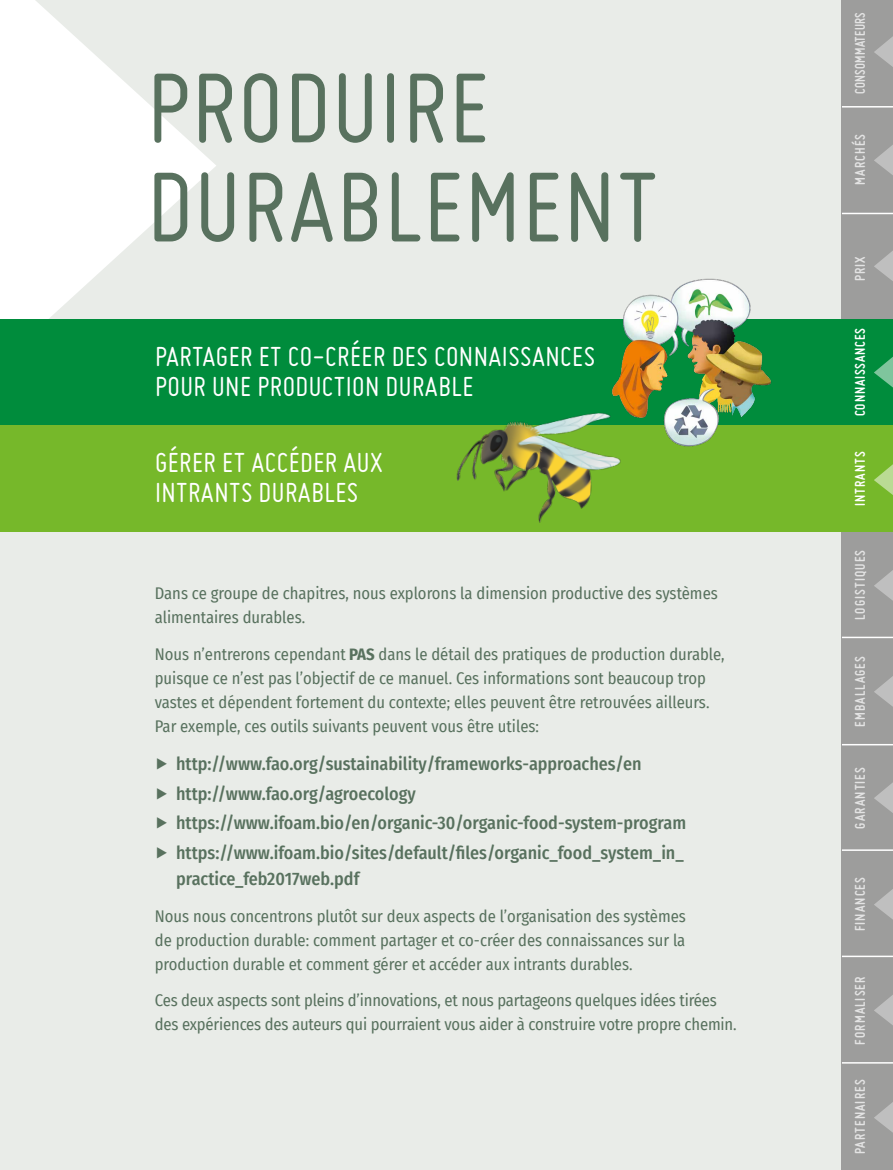
<style>
.page{position:relative;width:893px;height:1170px;background:#fff}
.page>*{position:absolute;margin:0;border:0;box-sizing:border-box;transform-origin:0 0}
.t1{font:108px/99px "Miso";letter-spacing:.015em;color:#58715e}
.t2{font:30px/30px "Miso";letter-spacing:.015em;color:#fff}
.t3{font:500 18px/29.7px "Fira Sans Condensed";color:#58715e}
.t4{font:16.5px/24px "Fira Sans Condensed";color:#58715e}
.t5{font:700 15px "Miso";letter-spacing:.075em;color:#e3e3e3}
.t6{font:700 15px "Miso";letter-spacing:.025em;color:#e3e3e3;scale:.95 1}
.t7{font:700 15px "Miso";letter-spacing:.055em;color:#fff}
.t8{font:700 15px "Miso";letter-spacing:.075em;color:#fff}
.s1{font-weight:700}
</style>
<div class="page">
<div style="left:0;top:0;width:863px;height:1169px;background:#e9ece8"></div>
<svg style="left:0;top:0;width:216px;height:319px;fill:#fff"></svg>
<div style="left:0;top:319px;width:863px;height:106px;background:#008c3c"></div>
<div style="left:0;top:425px;width:863px;height:106px;background:#76b82a"></div>
<img style="left:446px;top:413px;width:183px;height:119px">
<img style="left:605px;top:278px;width:166px;height:169px">
<div style="left:842px;top:531px;width:51px;height:107px;background:#9d9d9c"></div>
<div style="left:842px;top:850px;width:51px;height:107px;background:#9d9d9c"></div>
<div style="left:842px;top:106px;width:51px;height:107px;background:#9d9d9c"></div>
<div style="left:842px;top:0;width:51px;height:107px;background:#9d9d9c"></div>
<div style="left:842px;top:638px;width:51px;height:106px;background:#9d9d9c"></div>
<div style="left:842px;top:957px;width:51px;height:106px;background:#9d9d9c"></div>
<div style="left:842px;top:1063px;width:51px;height:106px;background:#9d9d9c"></div>
<div style="left:842px;top:319px;width:51px;height:106px;background:#008c3c"></div>
<div style="left:842px;top:213px;width:51px;height:106px;background:#9d9d9c"></div>
<div style="left:842px;top:744px;width:51px;height:106px;background:#9d9d9c"></div>
<div style="left:842px;top:425px;width:51px;height:106px;background:#76b82a"></div>
<svg style="left:874px;top:36px;width:19px;height:31px"></svg>
<svg style="left:874px;top:145px;width:19px;height:30px"></svg>
<svg style="left:874px;top:251px;width:19px;height:30px"></svg>
<svg style="left:874px;top:357px;width:19px;height:30px"></svg>
<svg style="left:874px;top:464px;width:19px;height:31px"></svg>
<svg style="left:874px;top:570px;width:19px;height:30px"></svg>
<svg style="left:874px;top:676px;width:19px;height:30px"></svg>
<svg style="left:874px;top:782px;width:19px;height:31px"></svg>
<svg style="left:874px;top:889px;width:19px;height:30px"></svg>
<svg style="left:874px;top:995px;width:19px;height:30px"></svg>
<svg style="left:874px;top:1102px;width:19px;height:30px"></svg>
<hr style="left:842px;top:106px;width:51px;height:1px;background:#fff">
<hr style="left:842px;top:213px;width:51px;height:1px;background:#fff">
<hr style="left:842px;top:636px;width:51px;height:2px;background:#fff">
<hr style="left:842px;top:743px;width:51px;height:2px;background:#fff">
<hr style="left:842px;top:849px;width:51px;height:1px;background:#fff">
<hr style="left:842px;top:955px;width:51px;height:2px;background:#fff">
<hr style="left:842px;top:1061px;width:51px;height:2px;background:#fff">
<h1 class="t1" style="left:147px;top:57px;width:513px">PRODUIRE<br>DURABLEMENT</h1>
<h2 class="t2" style="left:155px;top:340px;width:442px">PARTAGER ET CO-CRÉER DES CONNAISSANCES<br>POUR UNE PRODUCTION DURABLE</h2>
<h2 class="t2" style="left:155px;top:447px;width:229px">GÉRER ET ACCÉDER AUX<br>INTRANTS DURABLES</h2>
<p class="t4" style="left:155px;top:580px;width:564px">Dans ce groupe de chapitres, nous explorons la dimension productive des systèmes alimentaires durables.</p>
<p class="t4" style="left:155px;top:641px;width:571px">Nous n’entrerons cependant <span class="s1">PAS</span> dans le détail des pratiques de production durable, puisque ce n’est pas l’objectif de ce manuel. Ces informations sont beaucoup trop vastes et dépendent fortement du contexte; elles peuvent être retrouvées ailleurs.<br>Par exemple, ces outils suivants peuvent vous être utiles:</p>
<p class="t3" style="left:155px;top:747px;width:533px">▶ http://www.fao.org/sustainability/frameworks-approaches/en<br>▶ http://www.fao.org/agroecology<br>▶ https://www.ifoam.bio/en/organic-30/organic-food-system-program ▶ https://www.ifoam.bio/sites/default/files/organic_food_system_in_</p>
<p class="t3" style="left:176px;top:862px;width:185px">practice_feb2017web.pdf</p>
<p class="t4" style="left:155px;top:903px;width:533px;text-align:justify">Nous nous concentrons plutôt sur deux aspects de l’organisation des systèmes de production durable: comment partager et co-créer des connaissances sur la production durable et comment gérer et accéder aux intrants durables.</p>
<p class="t4" style="left:155px;top:988px;width:583px">Ces deux aspects sont pleins d’innovations, et nous partageons quelques idées tirées des expériences des auteurs qui pourraient vous aider à construire votre propre chemin.</p>
<p class="t6" style="left:851px;top:94px;width:88px;rotate:-90deg">CONSOMMATEURS</p>
<p class="t5" style="left:851px;top:185px;width:52px;rotate:-90deg">MARCHÉS</p>
<p class="t5" style="left:851px;top:281px;width:26px;rotate:-90deg">PRIX</p>
<p class="t7" style="left:851px;top:416px;width:89px;rotate:-90deg">CONNAISSANCES</p>
<p class="t8" style="left:851px;top:506px;width:57px;rotate:-90deg">INTRANTS</p>
<p class="t5" style="left:851px;top:620px;width:72px;rotate:-90deg">LOGISTIQUES</p>
<p class="t5" style="left:851px;top:726px;width:72px;rotate:-90deg">EMBALLAGES</p>
<p class="t5" style="left:851px;top:828px;width:63px;rotate:-90deg">GARANTIES</p>
<p class="t5" style="left:851px;top:931px;width:56px;rotate:-90deg">FINANCES</p>
<p class="t5" style="left:851px;top:1044px;width:69px;rotate:-90deg">FORMALISER</p>
<p class="t5" style="left:851px;top:1154px;width:76px;rotate:-90deg">PARTENAIRES</p>
</div>
